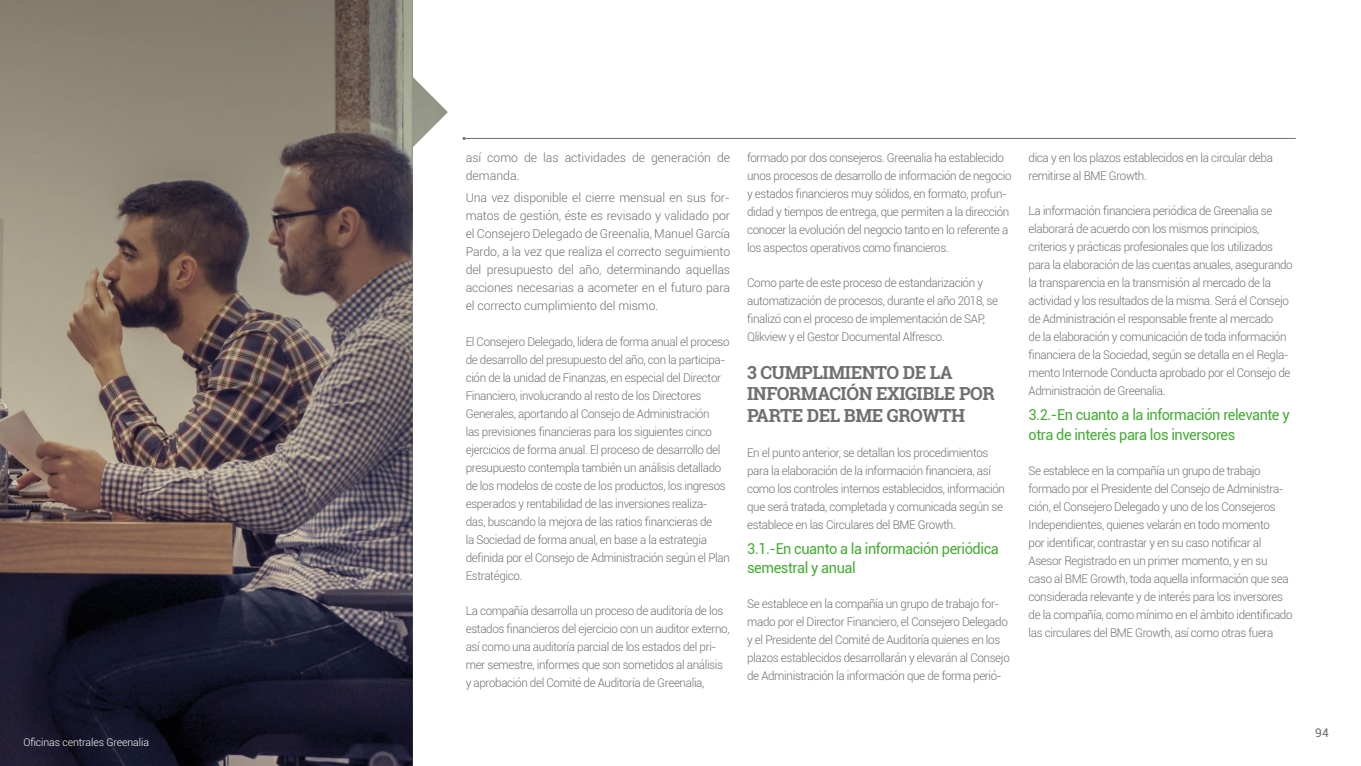
<style>
.page{position:relative;width:1361px;height:766px;background:#fff}
.page>*{position:absolute;margin:0;border:0;box-sizing:border-box;transform-origin:0 0}
.t1{font:700 18px/21.3px "Roboto Slab";letter-spacing:-.025em;color:#706f6f}
.t2{font:15px/19.5px "Roboto";letter-spacing:-.03em;color:#45ac34}
.t3{font:300 12.3px/18px "Roboto";letter-spacing:-.01em;color:#706f6f}
.t4{font:300 12px/18px "Roboto";letter-spacing:-.03em;color:#706f6f}
.t5{font:12px "Roboto";color:#706f6f}
.t6{font:300 10.5px "Roboto";letter-spacing:-.01em;color:#fff}
</style>
<div class="page">
<img style="left:0;top:0;width:448px;height:765px">
<hr style="left:464px;top:138px;width:831px;height:1px;background:#706f6f">
<p class="t6" style="left:23px;top:735px;width:127px">Oficinas centrales Greenalia</p>
<p class="t3" style="left:466px;top:148px;width:266px">así como de las actividades de generación de demanda.</p>
<p class="t3" style="left:466px;top:188px;width:266px;text-align:justify">Una vez disponible el cierre mensual en sus for&shy;matos de gestión, éste es revisado y validado por el Consejero Delegado de Greenalia, Manuel García Pardo, a la vez que realiza el correcto seguimiento del presupuesto del año, determinando aquellas acciones necesarias a acometer en el futuro para el correcto cumplimiento del mismo.</p>
<p class="t4" style="left:466px;top:332px;width:266px">El Consejero Delegado, lidera de forma anual el proceso de desarrollo del presupuesto del año, con la participa&shy;ción de la unidad de Finanzas, en especial del Director Financiero, involucrando al resto de los Directores Generales, aportando al Consejo de Administración<br>las previsiones financieras para los siguientes cinco ejercicios de forma anual. El proceso de desarrollo del presupuesto contempla también un análisis detallado de los modelos de coste de los productos, los ingresos esperados y rentabilidad de las inversiones realiza&shy;das, buscando la mejora de las ratios financieras de<br>la Sociedad de forma anual, en base a la estrategia definida por el Consejo de Administración según el Plan Estratégico.</p>
<p class="t4" style="left:466px;top:601px;width:265px">La compañía desarrolla un proceso de auditoría de los estados financieros del ejercicio con un auditor externo, así como una auditoría parcial de los estados del pri&shy;mer semestre, informes que son sometidos al análisis y aprobación del Comité de Auditoría de Greenalia,</p>
<p class="t4" style="left:747px;top:148px;width:266px">formado por dos consejeros. Greenalia ha establecido unos procesos de desarrollo de información de negocio y estados financieros muy sólidos, en formato, profun&shy;didad y tiempos de entrega, que permiten a la dirección conocer la evolución del negocio tanto en lo referente a los aspectos operativos como financieros.</p>
<p class="t4" style="left:747px;top:273px;width:252px">Como parte de este proceso de estandarización y automatización de procesos, durante el año 2018, se finalizó con el proceso de implementación de SAP, Qlikview y el Gestor Documental Alfresco.</p>
<h1 class="t1" style="left:747px;top:361px;width:249px">3 CUMPLIMIENTO DE LA<br>INFORMACIÓN EXIGIBLE POR<br>PARTE DEL BME GROWTH</h1>
<p class="t4" style="left:747px;top:443px;width:259px">En el punto anterior, se detallan los procedimientos para la elaboración de la información financiera, así como los controles internos establecidos, información que será tratada, completada y comunicada según se establece en las Circulares del BME Growth.</p>
<p class="t2" style="left:747px;top:538px;width:253px">3.1.-En cuanto a la información periódica semestral y anual</p>
<p class="t4" style="left:747px;top:594px;width:264px">Se establece en la compañía un grupo de trabajo for&shy;mado por el Director Financiero, el Consejero Delegado y el Presidente del Comité de Auditoría quienes en los plazos establecidos desarrollarán y elevarán al Consejo de Administración la información que de forma perió-</p>
<p class="t4" style="left:1028px;top:148px;width:246px">dica y en los plazos establecidos en la circular deba remitirse al BME Growth.</p>
<p class="t4" style="left:1028px;top:201px;width:266px">La información financiera periódica de Greenalia se elaborará de acuerdo con los mismos principios, criterios y prácticas profesionales que los utilizados para la elaboración de las cuentas anuales, asegurando la transparencia en la transmisión al mercado de la actividad y los resultados de la misma. Será el Consejo de Administración el responsable frente al mercado<br>de la elaboración y comunicación de toda información financiera de la Sociedad, según se detalla en el Regla&shy;mento Internode Conducta aprobado por el Consejo de Administración de Greenalia.</p>
<p class="t2" style="left:1028px;top:404px;width:263px">3.2.-En cuanto a la información relevante y otra de interés para los inversores</p>
<p class="t4" style="left:1028px;top:461px;width:265px">Se establece en la compañía un grupo de trabajo formado por el Presidente del Consejo de Administra&shy;ción, el Consejero Delegado y uno de los Consejeros Independientes, quienes velarán en todo momento<br>por identificar, contrastar y en su caso notificar al Asesor Registrado en un primer momento, y en su caso al BME Growth, toda aquella información que sea considerada relevante y de interés para los inversores de la compañía, como mínimo en el ámbito identificado las circulares del BME Growth, así como otras fuera</p>
<p class="t5" style="left:1315px;top:723px;width:15px">94</p>
</div>
